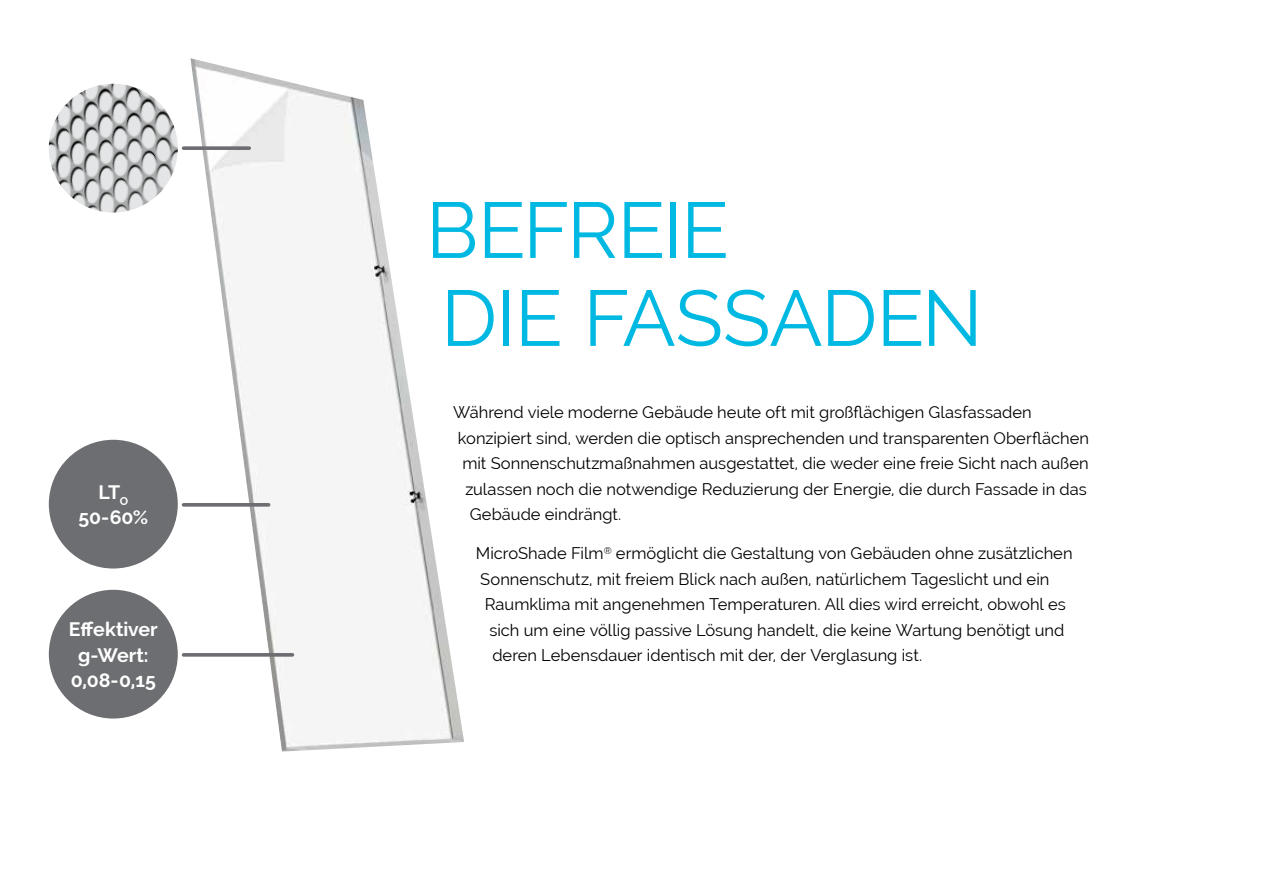
<style>
.page{position:relative;width:1263px;height:893px;background:#fff}
.page>*{position:absolute;margin:0;border:0;box-sizing:border-box;transform-origin:0 0}
.t1{font:78.75px/87.9px "Raleway";letter-spacing:-.02em;color:#00b9e2}
.t2{font:700 19.5px/25.5px "Raleway";letter-spacing:-.005em;color:#fff;text-align:center}
.t3{font:16.5px "Raleway";color:#000}
</style>
<div class="page">
<img style="left:190px;top:58px;width:274px;height:694px">
<svg style="left:184px;top:653px;width:108px;height:4px"></svg>
<svg style="left:184px;top:503px;width:85px;height:4px"></svg>
<svg style="left:184px;top:146px;width:65px;height:4px"></svg>
<div style="left:49px;top:590px;width:129px;height:128px;background:#6d6e71;border-radius:50%"></div>
<div style="left:49px;top:440px;width:129px;height:128px;background:#6d6e71;border-radius:50%"></div>
<img style="left:49px;top:84px;width:129px;height:129px;border-radius:64px">
<p class="t2" style="left:78px;top:479px;width:71px">LT<sub>O<br></sub>50-60%</p>
<p class="t2" style="left:69px;top:617px;width:90px">Effektiver g-Wert:<br>0,08-0,15</p>
<h1 class="t1" style="left:426px;top:186px;width:558px">BEFREIE<br>DIE FASSADEN</h1>
<p class="t3" style="left:453px;top:403px;width:580px">Während viele moderne Gebäude heute oft mit großflächigen Glasfassaden</p>
<p class="t3" style="left:458px;top:428px;width:633px">konzipiert sind, werden die optisch ansprechenden und transparenten Oberflächen</p>
<p class="t3" style="left:462px;top:454px;width:628px">mit Sonnenschutzmaßnahmen ausgestattet, die weder eine freie Sicht nach außen</p>
<p class="t3" style="left:465px;top:479px;width:623px">zulassen noch die notwendige Reduzierung der Energie, die durch Fassade in das</p>
<p class="t3" style="left:470px;top:505px;width:153px">Gebäude eindrängt.</p>
<p class="t3" style="left:476px;top:544px;width:598px">MicroShade Film<sup>®</sup> ermöglicht die Gestaltung von Gebäuden ohne zusätzlichen</p>
<p class="t3" style="left:480px;top:569px;width:571px">Sonnenschutz, mit freiem Blick nach außen, natürlichem Tageslicht und ein</p>
<p class="t3" style="left:485px;top:595px;width:582px">Raumklima mit angenehmen Temperaturen. All dies wird erreicht, obwohl es</p>
<p class="t3" style="left:489px;top:620px;width:577px">sich um eine völlig passive Lösung handelt, die keine Wartung benötigt und</p>
<p class="t3" style="left:492px;top:646px;width:431px">deren Lebensdauer identisch mit der, der Verglasung ist.</p>
</div>
